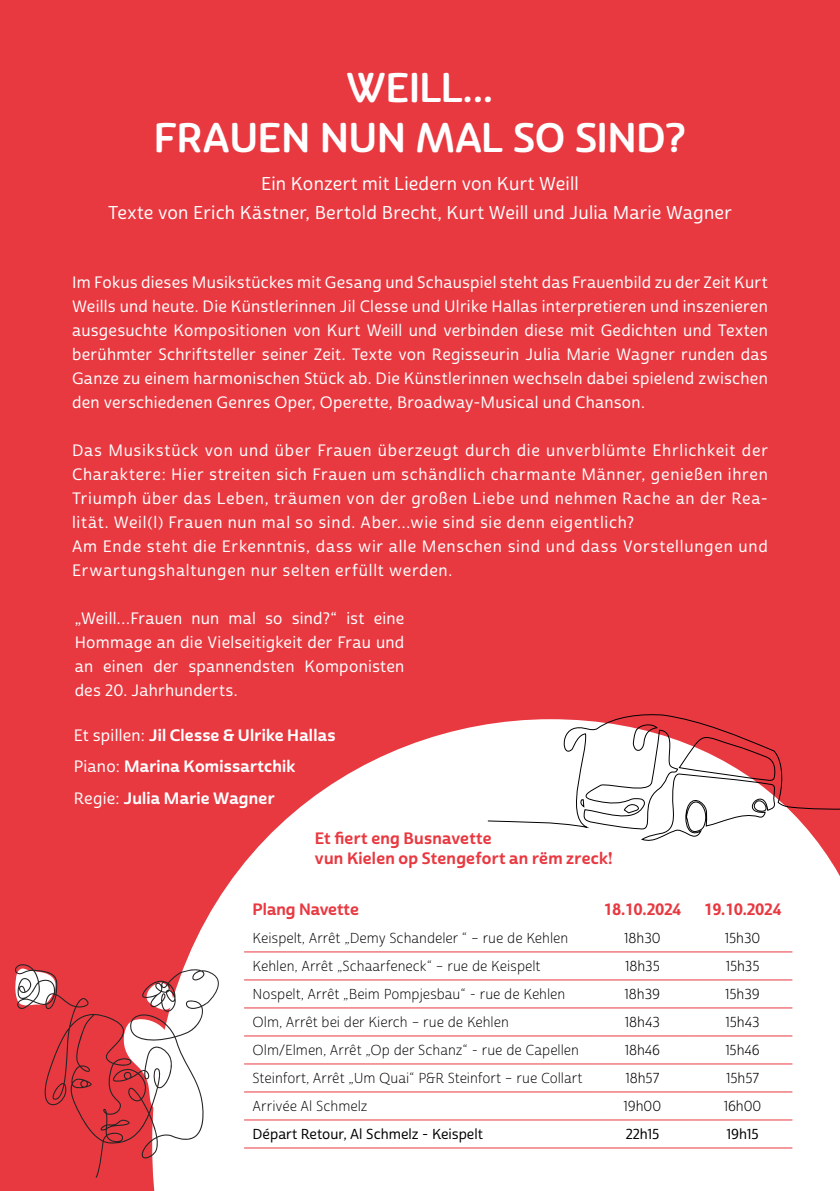
<style>
.page{position:relative;width:840px;height:1191px;background:#fff}
.page>*{position:absolute;margin:0;border:0;box-sizing:border-box;transform-origin:0 0}
.t1{font:500 40px/49.6px "Terfens";color:#fff;text-align:center}
.t2{font:18px/29.6px "Cabrito Sans Nor Med";letter-spacing:.015em;color:#fff;text-align:center}
.t3{font:16px/24px "Cabrito Sans Nor Med";letter-spacing:.045em;color:#fff;text-align:justify}
.t4{font:16px/20px "Cabrito Sans Nor Bol";letter-spacing:.015em;color:#e83941}
.t5{font:16px/31.4px "Cabrito Sans Nor Bol";letter-spacing:.015em;color:#fff}
.t6{font:14px "Cabrito Sans Nor Lig";color:#000}
.t7{font:14px "Cabrito Sans Nor Boo";color:#000}
.t8{font:14px "Cabrito Sans Nor Med";color:#000}
.s1{font-family:"Cabrito Sans Nor Med"}
</style>
<div class="page">
<div style="left:0;top:0;width:839px;height:1191px;background:#e83941"></div>
<svg style="left:153px;top:724px;width:686px;height:467px;fill:#fff"></svg>
<div style="left:244px;top:924px;width:548px;height:223px;background:#fff"></div>
<hr style="left:244px;top:951px;width:347px;height:1px;background:#e83941">
<hr style="left:591px;top:951px;width:101px;height:1px;background:#e83941">
<hr style="left:692px;top:951px;width:100px;height:1px;background:#e83941">
<hr style="left:244px;top:979px;width:347px;height:1px;background:#e83941">
<hr style="left:591px;top:979px;width:101px;height:1px;background:#e83941">
<hr style="left:692px;top:979px;width:100px;height:1px;background:#e83941">
<hr style="left:244px;top:1007px;width:347px;height:1px;background:#e83941">
<hr style="left:591px;top:1007px;width:101px;height:1px;background:#e83941">
<hr style="left:692px;top:1007px;width:100px;height:1px;background:#e83941">
<hr style="left:244px;top:1035px;width:347px;height:1px;background:#e83941">
<hr style="left:591px;top:1035px;width:101px;height:1px;background:#e83941">
<hr style="left:692px;top:1035px;width:100px;height:1px;background:#e83941">
<hr style="left:244px;top:1063px;width:347px;height:1px;background:#e83941">
<hr style="left:591px;top:1063px;width:101px;height:1px;background:#e83941">
<hr style="left:692px;top:1063px;width:100px;height:1px;background:#e83941">
<hr style="left:244px;top:1091px;width:347px;height:1px;background:#e83941">
<hr style="left:591px;top:1091px;width:101px;height:1px;background:#e83941">
<hr style="left:692px;top:1091px;width:100px;height:1px;background:#e83941">
<hr style="left:244px;top:1119px;width:347px;height:1px;background:#e83941">
<hr style="left:591px;top:1119px;width:101px;height:1px;background:#e83941">
<hr style="left:692px;top:1119px;width:100px;height:1px;background:#e83941">
<hr style="left:244px;top:1147px;width:347px;height:1px;background:#e83941">
<hr style="left:591px;top:1147px;width:101px;height:1px;background:#e83941">
<hr style="left:692px;top:1147px;width:100px;height:1px;background:#e83941">
<svg style="left:15px;top:963px;width:192px;height:214px"></svg>
<svg style="left:142px;top:967px;width:89px;height:44px"></svg>
<svg style="left:486px;top:714px;width:353px;height:130px"></svg>
<h1 class="t1" style="left:154px;top:64px;width:532px">WEILL...<br>FRAUEN NUN MAL SO SIND?</h1>
<p class="t2" style="left:108px;top:169px;width:624px">Ein Konzert mit Liedern von Kurt Weill<br>Texte von Erich Kästner, Bertold Brecht, Kurt Weill und Julia Marie Wagner</p>
<p class="t3" style="left:72px;top:271px;width:697px">Im Fokus dieses Musikstückes mit Gesang und Schauspiel steht das Frauenbild zu der Zeit Kurt Weills und heute. Die Künstlerinnen Jil Clesse und Ulrike Hallas interpretieren und inszenieren ausgesuchte Kompositionen von Kurt Weill und verbinden diese mit Gedichten und Texten berühmter Schriftsteller seiner Zeit. Texte von Regisseurin Julia Marie Wagner runden das Ganze zu einem harmonischen Stück ab. Die Künstlerinnen wechseln dabei spielend zwischen den verschiedenen Genres Oper, Operette, Broadway-Musical und Chanson.</p>
<p class="t3" style="left:72px;top:439px;width:697px;text-align:left">Das Musikstück von und über Frauen überzeugt durch die unverblümte Ehrlichkeit der Charaktere: Hier streiten sich Frauen um schändlich charmante Männer, genießen ihren Triumph über das Leben, träumen von der großen Liebe und nehmen Rache an der Rea&shy;lität. Weil(l) Frauen nun mal so sind. Aber…wie sind sie denn eigentlich?<br>Am Ende steht die Erkenntnis, dass wir alle Menschen sind und dass Vorstellungen und Erwartungshaltungen nur selten erfüllt werden.</p>
<p class="t3" style="left:75px;top:607px;width:331px">„Weill…Frauen nun mal so sind?“ ist eine Hommage an die Vielseitigkeit der Frau und an einen der spannendsten Komponisten des 20. Jahrhunderts.</p>
<p class="t5" style="left:74px;top:720px;width:263px"><span class="s1">Et spillen:</span> Jil Clesse &amp; Ulrike Hallas<br><span class="s1">Piano:</span> Marina Komissartchik<br><span class="s1">Regie:</span> Julia Marie Wagner</p>
<p class="t4" style="left:315px;top:828px;width:299px">Et fiert eng Busnavette<br>vun Kielen op Stengefort an rëm zreck!</p>
<p class="t4" style="left:252px;top:900px;width:108px">Plang Navette</p>
<p class="t4" style="left:603px;top:900px;width:79px">18.10.2024</p>
<p class="t4" style="left:703px;top:900px;width:79px">19.10.2024</p>
<p class="t6" style="left:252px;top:929px;width:317px">Keispelt, Arrêt „Demy Schandeler “ – rue de Kehlen</p>
<p class="t7" style="left:624px;top:929px;width:38px">18h30</p>
<p class="t7" style="left:724px;top:929px;width:37px">15h30</p>
<p class="t6" style="left:252px;top:958px;width:289px">Kehlen, Arrêt „Schaarfeneck“ – rue de Keispelt</p>
<p class="t7" style="left:625px;top:958px;width:36px">18h35</p>
<p class="t7" style="left:725px;top:958px;width:35px">15h35</p>
<p class="t6" style="left:252px;top:986px;width:314px">Nospelt, Arrêt „Beim Pompjesbau“ - rue de Kehlen</p>
<p class="t7" style="left:624px;top:986px;width:37px">18h39</p>
<p class="t7" style="left:725px;top:986px;width:36px">15h39</p>
<p class="t6" style="left:252px;top:1014px;width:257px">Olm, Arrêt bei der Kierch – rue de Kehlen</p>
<p class="t7" style="left:625px;top:1014px;width:36px">18h43</p>
<p class="t7" style="left:725px;top:1014px;width:35px">15h43</p>
<p class="t6" style="left:252px;top:1042px;width:328px">Olm/Elmen, Arrêt „Op der Schanz“ - rue de Capellen</p>
<p class="t7" style="left:624px;top:1042px;width:36px">18h46</p>
<p class="t7" style="left:725px;top:1042px;width:36px">15h46</p>
<p class="t6" style="left:252px;top:1070px;width:331px">Steinfort, Arrêt „Um Quai“ P&amp;R Steinfort – rue Collart</p>
<p class="t7" style="left:625px;top:1070px;width:35px">18h57</p>
<p class="t7" style="left:726px;top:1070px;width:34px">15h57</p>
<p class="t6" style="left:252px;top:1098px;width:116px">Arrivée Al Schmelz</p>
<p class="t7" style="left:623px;top:1098px;width:39px">19h00</p>
<p class="t7" style="left:723px;top:1098px;width:39px">16h00</p>
<p class="t8" style="left:252px;top:1126px;width:232px">Départ Retour, Al Schmelz - Keispelt</p>
<p class="t8" style="left:625px;top:1126px;width:35px">22h15</p>
<p class="t8" style="left:726px;top:1126px;width:33px">19h15</p>
</div>
